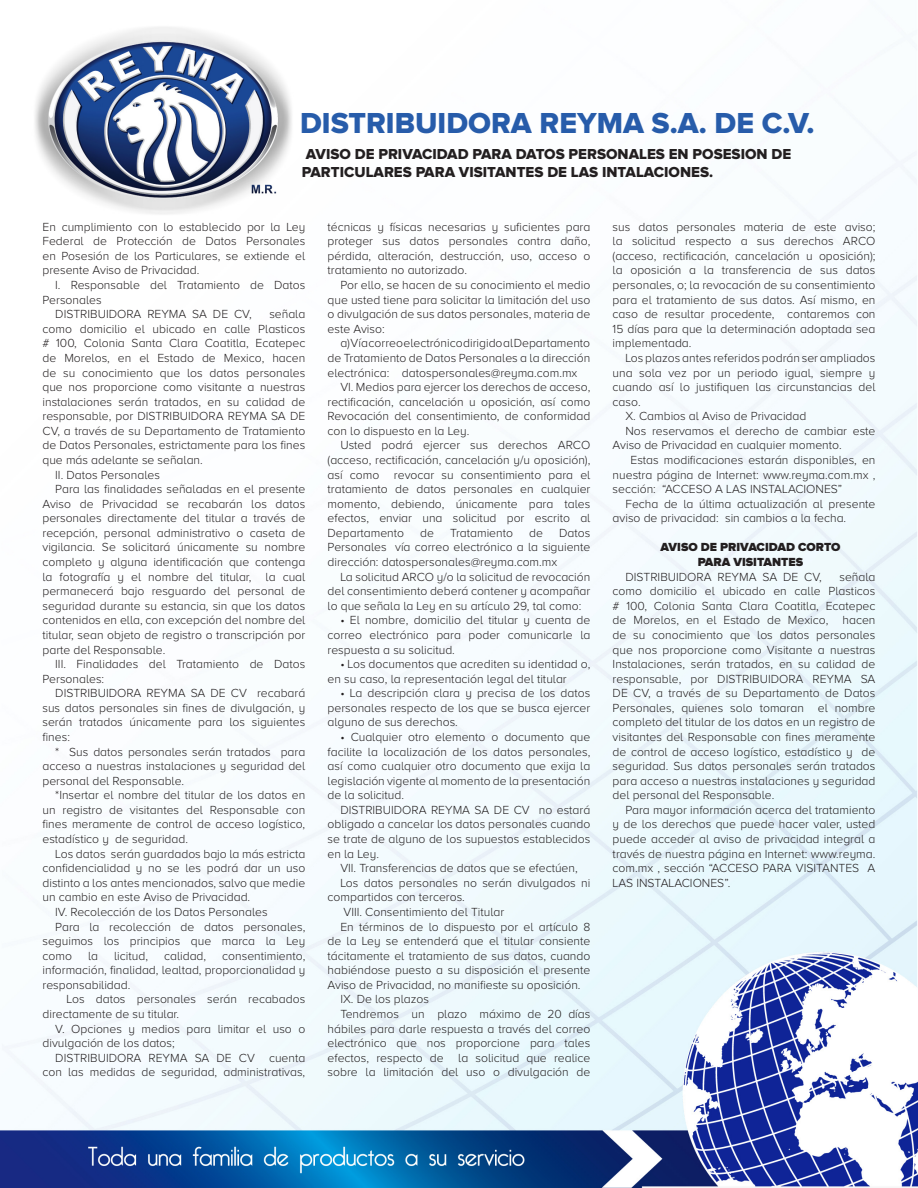
<style>
.page{position:relative;width:918px;height:1188px;background:#fff}
.page>*{position:absolute;margin:0;border:0;box-sizing:border-box;transform-origin:0 0}
.t1{font:30px "Proxima Nova A Extrabld";color:#275caa}
.t2{font:15px/18px "Proxima Nova A Extrabld";color:#231f20}
.t3{font:300 12.15px/14.5px "Proxima Nova A";color:#231f20;text-align:justify}
.t4{font:900 12.15px "Proxima Nova A";color:#231f20}
</style>
<div class="page">
<img style="left:0;top:27px;width:918px;height:1161px">
<p class="t1" style="left:300px;top:106px;width:516px">DISTRIBUIDORA REYMA S.A. DE C.V.</p>
<p class="t2" style="left:302px;top:144px;width:491px">AVISO DE PRIVACIDAD PARA DATOS PERSONALES EN POSESION DE<br>PARTICULARES PARA VISITANTES DE LAS INTALACIONES.</p>
<p class="t3" style="left:43px;top:219px;width:264px">En cumplimiento con lo establecido por la Ley Federal de Protección de Datos Personales en Posesión de los Particulares, se extiende el presente Aviso de Privacidad.</p>
<p class="t3" style="left:43px;top:278px;width:264px;text-indent:13px">I. Responsable del Tratamiento de Datos<br>Personales</p>
<p class="t3" style="left:55px;top:307px;width:198px">DISTRIBUIDORA REYMA SA DE CV,</p>
<p class="t3" style="left:43px;top:307px;width:264px;text-indent:227px">señala como domicilio el ubicado en calle Plasticos # 100, Colonia Santa Clara Coatitla, Ecatepec de Morelos, en el Estado de Mexico, hacen de su conocimiento que los datos personales que nos proporcione como visitante a nuestras instalaciones serán tratados, en su calidad de responsable, por DISTRIBUIDORA REYMA SA DE CV, a través de su Departamento de Tratamiento de Datos Personales, estrictamente para los fines que más adelante se señalan.</p>
<p class="t3" style="left:55px;top:467px;width:106px">II. Datos Personales</p>
<p class="t3" style="left:43px;top:482px;width:264px;text-indent:13px">Para las finalidades señaladas en el presente Aviso de Privacidad se recabarán los datos personales directamente del titular a través de recepción, personal administrativo o caseta de vigilancia. Se solicitará únicamente su nombre completo y alguna identificación que contenga la fotografía y el nombre del titular, la cual permanecerá bajo resguardo del personal de seguridad durante su estancia, sin que los datos contenidos en ella, con excepción del nombre del titular, sean objeto de registro o transcripción por parte del Responsable.</p>
<p class="t3" style="left:43px;top:657px;width:264px;text-indent:13px">III. Finalidades del Tratamiento de Datos<br>Personales:</p>
<p class="t3" style="left:43px;top:686px;width:264px;text-indent:13px">DISTRIBUIDORA REYMA SA DE CV recabará sus datos personales sin fines de divulgación, y serán tratados únicamente para los siguientes fines:</p>
<p class="t3" style="left:43px;top:744px;width:264px;text-indent:13px">* Sus datos personales serán tratados para acceso a nuestras instalaciones y seguridad del personal del Responsable.</p>
<p class="t3" style="left:43px;top:788px;width:264px;text-indent:13px">*Insertar el nombre del titular de los datos en un registro de visitantes del Responsable con fines meramente de control de acceso logístico, estadístico y de seguridad.</p>
<p class="t3" style="left:43px;top:846px;width:264px;text-indent:13px">Los datos serán guardados bajo la más estricta confidencialidad y no se les podrá dar un uso distinto a los antes mencionados, salvo que medie un cambio en este Aviso de Privacidad.</p>
<p class="t3" style="left:55px;top:905px;width:214px">IV. Recolección de los Datos Personales</p>
<p class="t3" style="left:43px;top:919px;width:264px;text-indent:13px">Para la recolección de datos personales, seguimos los principios que marca la Ley como</p>
<p class="t3" style="left:88px;top:948px;width:12px">la</p>
<p class="t3" style="left:114px;top:948px;width:35px">licitud,</p>
<p class="t3" style="left:164px;top:948px;width:44px">calidad,</p>
<p class="t3" style="left:43px;top:948px;width:264px;text-indent:180px">consentimiento, información, finalidad, lealtad, proporcionalidad y responsabilidad.</p>
<p class="t3" style="left:43px;top:992px;width:264px;text-indent:24px">Los datos personales serán recabados directamente de su titular.</p>
<p class="t3" style="left:43px;top:1021px;width:264px;text-indent:13px">V. Opciones y medios para limitar el uso o divulgación de los datos;</p>
<p class="t3" style="left:43px;top:1050px;width:264px;text-align:right">DISTRIBUIDORA REYMA SA DE CV cuenta con las medidas de seguridad, administrativas,</p>
<p class="t3" style="left:328px;top:219px;width:264px">técnicas y físicas necesarias y suficientes para proteger sus datos personales contra daño, pérdida, alteración, destrucción, uso, acceso o tratamiento no autorizado.</p>
<p class="t3" style="left:328px;top:278px;width:264px;text-indent:13px">Por ello, se hacen de su conocimiento el medio que usted tiene para solicitar la limitación del uso o divulgación de sus datos personales, materia de este Aviso:</p>
<p class="t3" style="left:328px;top:336px;width:264px;text-indent:13px">a) Vía correo electrónico dirigido al Departamento de Tratamiento de Datos Personales a la dirección electrónica: datospersonales@reyma.com.mx</p>
<p class="t3" style="left:328px;top:380px;width:264px;text-indent:13px">VI. Medios para ejercer los derechos de acceso, rectificación, cancelación u oposición, así como Revocación del consentimiento, de conformidad con lo dispuesto en la Ley.</p>
<p class="t3" style="left:328px;top:438px;width:264px;text-indent:13px">Usted podrá ejercer sus derechos ARCO (acceso, rectificación, cancelación y/u oposición), así como revocar su consentimiento para el tratamiento de datos personales en cualquier momento, debiendo, únicamente para tales efectos, enviar una solicitud por escrito al Departamento</p>
<p class="t3" style="left:328px;top:525px;width:264px;text-indent:232px">Datos Personales vía correo electrónico a la siguiente dirección: datospersonales@reyma.com.mx</p>
<p class="t3" style="left:328px;top:569px;width:264px;text-indent:13px">La solicitud ARCO y/o la solicitud de revocación del consentimiento deberá contener y acompañar lo que señala la Ley en su artículo 29, tal como:</p>
<p class="t3" style="left:328px;top:613px;width:264px;text-indent:13px">• El nombre, domicilio del titular y cuenta de correo electrónico para poder comunicarle la respuesta a su solicitud.</p>
<p class="t3" style="left:328px;top:657px;width:264px;text-indent:13px">• Los documentos que acrediten su identidad o, en su caso, la representación legal del titular</p>
<p class="t3" style="left:328px;top:686px;width:264px;text-indent:13px">• La descripción clara y precisa de los datos personales respecto de los que se busca ejercer alguno de sus derechos.</p>
<p class="t3" style="left:328px;top:730px;width:264px;text-indent:13px">• Cualquier otro elemento o documento que facilite la localización de los datos personales, así como cualquier otro documento que exija la legislación vigente al momento de la presentación de la solicitud.</p>
<p class="t3" style="left:328px;top:802px;width:264px;text-indent:13px">DISTRIBUIDORA REYMA SA DE CV no estará obligado a cancelar los datos personales cuando se trate de alguno de los supuestos establecidos en la Ley.</p>
<p class="t3" style="left:340px;top:861px;width:239px">VII. Transferencias de datos que se efectúen,</p>
<p class="t3" style="left:328px;top:875px;width:264px;text-indent:13px">Los datos personales no serán divulgados ni compartidos con terceros.</p>
<p class="t3" style="left:343px;top:905px;width:162px">VIII. Consentimiento del Titular</p>
<p class="t3" style="left:328px;top:919px;width:264px;text-indent:13px">En términos de lo dispuesto por el artículo 8 de la Ley se entenderá que el titular consiente tácitamente el tratamiento de sus datos, cuando habiéndose puesto a su disposición el presente Aviso de Privacidad, no manifieste su oposición.</p>
<p class="t3" style="left:340px;top:992px;width:90px">IX. De los plazos</p>
<p class="t3" style="left:328px;top:1007px;width:264px;text-indent:13px">Tendremos un plazo máximo de 20 días hábiles para darle respuesta a través del correo electrónico que nos proporcione para tales efectos, respecto de la solicitud que realice sobre la limitación del uso o divulgación de</p>
<p class="t3" style="left:420px;top:525px;width:15px">de</p>
<p class="t3" style="left:450px;top:525px;width:64px">Tratamiento</p>
<p class="t3" style="left:529px;top:525px;width:15px">de</p>
<p class="t3" style="left:613px;top:219px;width:264px">sus datos personales materia de este aviso; la solicitud respecto a sus derechos ARCO (acceso, rectificación, cancelación u oposición); la oposición a la transferencia de sus datos personales, o; la revocación de su consentimiento para el tratamiento de sus datos. Así mismo, en caso de resultar procedente, contaremos con 15 días para que la determinación adoptada sea implementada.</p>
<p class="t3" style="left:613px;top:350px;width:264px;text-indent:13px">Los plazos antes referidos podrán ser ampliados una sola vez por un periodo igual, siempre y cuando así lo justifiquen las circunstancias del caso.</p>
<p class="t3" style="left:625px;top:409px;width:182px">X. Cambios al Aviso de Privacidad</p>
<p class="t3" style="left:613px;top:423px;width:264px;text-indent:13px">Nos reservamos el derecho de cambiar este<br>Aviso de Privacidad en cualquier momento.</p>
<p class="t3" style="left:613px;top:453px;width:264px;text-indent:18px">Estas modificaciones estarán disponibles, en nuestra página de Internet: www.reyma.com.mx , sección: “ACCESO A LAS INSTALACIONES”</p>
<p class="t3" style="left:613px;top:496px;width:264px;text-indent:13px">Fecha de la última actualización al presente aviso de privacidad: sin cambios a la fecha.</p>
<p class="t4" style="left:660px;top:540px;width:181px">AVISO DE PRIVACIDAD CORTO</p>
<p class="t4" style="left:698px;top:555px;width:107px">PARA VISITANTES</p>
<p class="t3" style="left:625px;top:569px;width:198px">DISTRIBUIDORA REYMA SA DE CV,</p>
<p class="t3" style="left:613px;top:569px;width:264px;text-indent:227px">señala como domicilio el ubicado en calle Plasticos # 100, Colonia Santa Clara Coatitla, Ecatepec de Morelos, en el Estado de Mexico, hacen de su conocimiento que los datos personales que nos proporcione como Visitante a nuestras Instalaciones, serán tratados, en su calidad de responsable, por DISTRIBUIDORA REYMA SA DE CV, a través de su Departamento de Datos Personales, quienes solo tomaran el nombre completo del titular de los datos en un registro de visitantes del Responsable con fines meramente de control de acceso logístico, estadístico y de seguridad. Sus datos personales serán tratados para acceso a nuestras instalaciones y seguridad del personal del Responsable.</p>
<p class="t3" style="left:613px;top:802px;width:264px;text-indent:13px">Para mayor información acerca del tratamiento y de los derechos que puede hacer valer, usted puede acceder al aviso de privacidad integral a través de nuestra página en Internet: www.reyma. com.mx , sección “ACCESO PARA VISITANTES A LAS INSTALACIONES”.</p>
</div>
